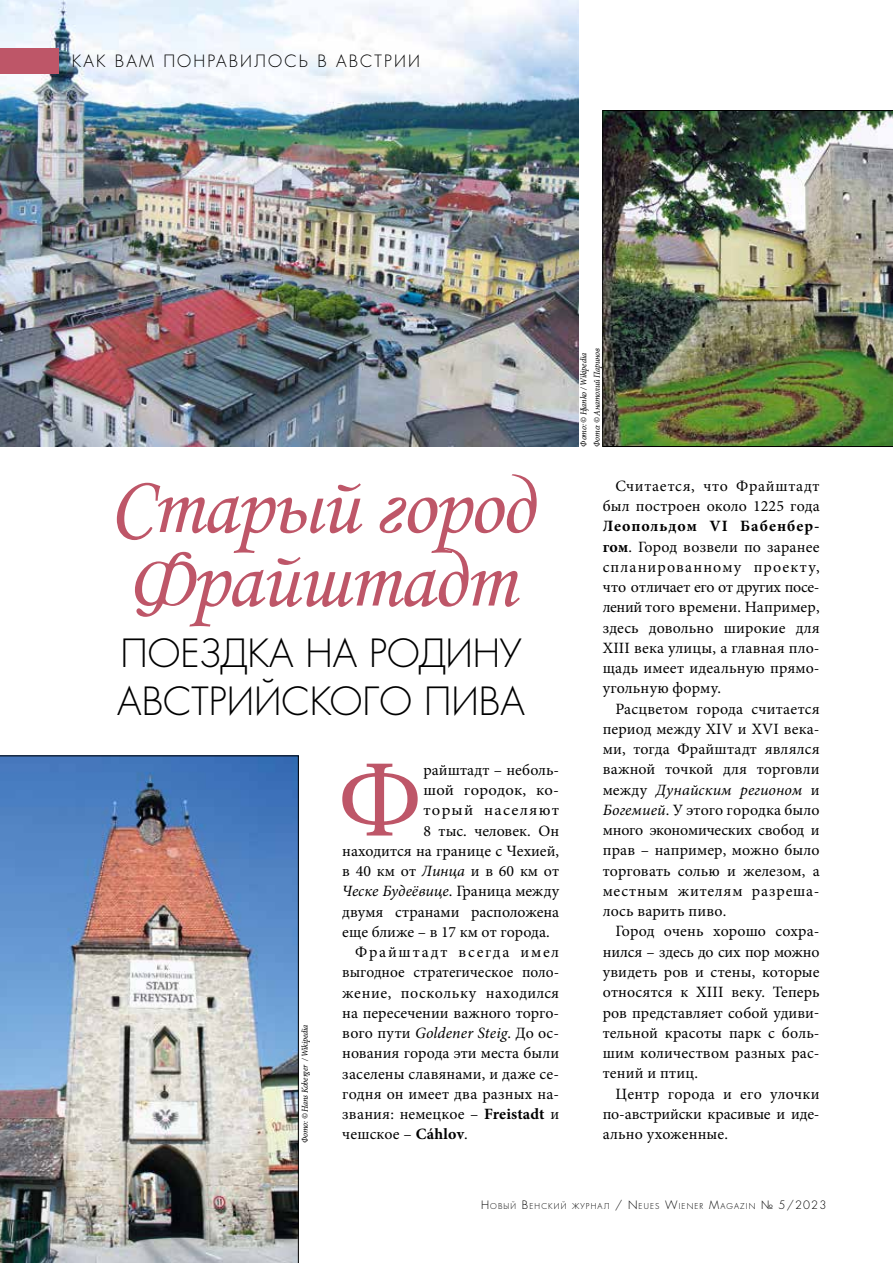
<style>
.page{position:relative;width:893px;height:1263px;background:#fff}
.page>*{position:absolute;margin:0;border:0;box-sizing:border-box;transform-origin:0 0}
.t1{font:109.2px "Minion Pro";color:#be5668}
.t2{font:84px/73.5px "Monotype Corsiva";letter-spacing:-.02em;color:#be5668}
.t3{font:37.8px/48px "Favorit Light C";color:#000}
.t4{font:16.5px "Favorit Light C";letter-spacing:.13em;color:#000}
.t5{font:15.75px/20.2px "Minion Pro";letter-spacing:.01em;color:#000;text-align:justify}
.t6{font:italic 15.75px "Minion Pro";color:#000}
.t7{font:15.75px "Minion Pro";letter-spacing:.035em;color:#000}
.t8{font:15.75px "Minion Pro";letter-spacing:.11em;color:#000}
.t9{font:15.75px "Minion Pro";letter-spacing:.01em;color:#000;scale:1.05 1}
.t10{font:15.75px "Minion Pro";letter-spacing:.08em;color:#000;scale:1.05 1}
.t11{font:italic 9px "Minion Pro";letter-spacing:-.025em;color:#000;scale:.94 1}
.t12{font:7.8px "Favorit Light C";letter-spacing:.145em;color:#000}
.s1{font-style:italic}
.s2{font-style:normal}
.s3{font-weight:700}
.s4{font-size:11.25px}
</style>
<div class="page">
<img style="left:0;top:756px;width:298px;height:507px">
<img style="left:0;top:0;width:578px;height:446px">
<div style="left:0;top:48px;width:59px;height:25px;background:#be5668"></div>
<img style="left:603px;top:110px;width:290px;height:337px">
<p class="t4" style="left:72px;top:50px;width:349px">КАК ВАМ ПОНРАВИЛОСЬ В АВСТРИИ</p>
<h2 class="t2" style="left:109px;top:470px;width:426px">Старый город<br>Фрайштадт</h2>
<h3 class="t3" style="left:117px;top:629px;width:409px">ПОЕЗДКА НА РОДИНУ<br>АВСТРИЙСКОГО ПИВА</h3>
<p class="t11" style="left:299px;top:1143px;width:127px;rotate:-90deg">Фото: © Hans Koberger / Wikipedia</p>
<h1 class="t1" style="left:338px;top:727px;width:86px">Ф</h1>
<p class="t5" style="left:423px;top:760px;width:137px">райштадт – неболь-</p>
<p class="t9" style="left:423px;top:779px;width:131px">шой городок, ко-</p>
<p class="t10" style="left:423px;top:800px;width:131px">торый населяют</p>
<p class="t5" style="left:423px;top:820px;width:137px">8 тыс. человек. Он</p>
<p class="t5" style="left:342px;top:841px;width:218px">находится на границе с Чехией,</p>
<p class="t5" style="left:342px;top:861px;width:218px">в 40 км от <span class="s1">Линца</span> и в 60 км от</p>
<p class="t6" style="left:342px;top:880px;width:218px">Ческе Будеёвице<span class="s2">. Граница между</span></p>
<p class="t5" style="left:342px;top:901px;width:218px">двумя странами расположена</p>
<p class="t5" style="left:342px;top:922px;width:209px">еще ближе – в 17 км от города.</p>
<p class="t8" style="left:355px;top:941px;width:206px">Фрайштадт всегда имел</p>
<p class="t5" style="left:342px;top:962px;width:218px">выгодное стратегическое поло-</p>
<p class="t7" style="left:342px;top:982px;width:218px">жение, поскольку находился</p>
<p class="t5" style="left:342px;top:1003px;width:218px">на пересечении важного торго-</p>
<p class="t5" style="left:342px;top:1023px;width:218px">вого пути <span class="s1">Goldener Steig</span>. До ос-</p>
<p class="t5" style="left:342px;top:1043px;width:218px">нования города эти места были</p>
<p class="t5" style="left:342px;top:1063px;width:218px">заселены славянами, и даже се-</p>
<p class="t5" style="left:342px;top:1084px;width:218px">годня он имеет два разных на-</p>
<p class="t5" style="left:342px;top:1104px;width:218px">звания: немецкое – <span class="s3">Freistadt</span> и</p>
<p class="t5" style="left:342px;top:1124px;width:127px">чешское – <span class="s3">Cáhlov</span>.</p>
<p class="t11" style="left:591px;top:447px;width:106px;rotate:-90deg">Фото: © Анатолий Паринов</p>
<p class="t11" style="left:578px;top:446px;width:101px;rotate:-90deg">Фото: © Hjanko / Wikipedia</p>
<p class="t5" style="left:603px;top:476px;width:218px;text-align:right">Считается, что Фрайштадт был построен около 1225 года</p>
<p class="t5" style="left:603px;top:516px;width:218px"><span class="s3">Леопольдом VI Бабенбер&shy;гом</span>. Город возвели по заранее спланированному проекту, что отличает его от других посе&shy;лений того времени. Например, здесь довольно широкие для XIII века улицы, а главная пло&shy;щадь имеет идеальную прямо&shy;угольную форму.</p>
<p class="t5" style="left:603px;top:699px;width:218px;text-indent:13px">Расцветом города считается период между XIV и XVI века&shy;ми, тогда Фрайштадт являлся важной точкой для торговли между <span class="s1">Дунайским регионом</span> и <span class="s1">Богемией</span>. У этого городка было много экономических свобод и прав – например, можно было торговать солью и железом, а местным жителям разреша&shy;лось варить пиво.</p>
<p class="t5" style="left:603px;top:921px;width:218px;text-indent:13px">Город очень хорошо сохра&shy;нился – здесь до сих пор можно увидеть ров и стены, которые относятся к XIII веку. Теперь ров представляет собой удиви&shy;тельной красоты парк с боль&shy;шим количеством разных рас&shy;тений и птиц.</p>
<p class="t5" style="left:603px;top:1083px;width:218px;text-indent:13px">Центр города и его улочки по-австрийски красивые и иде&shy;ально ухоженные.</p>
<p class="t12" style="left:481px;top:1201px;width:347px"><span class="s4">Н</span>ОВЫЙ <span class="s4">В</span>ЕНСКИЙ ЖУРНАЛ <span class="s4">/</span> <span class="s4">N</span>EUES <span class="s4">W</span>IEN ER <span class="s4">M</span>AGAZIN <span class="s4">№ 5/2023</span></p>
</div>
